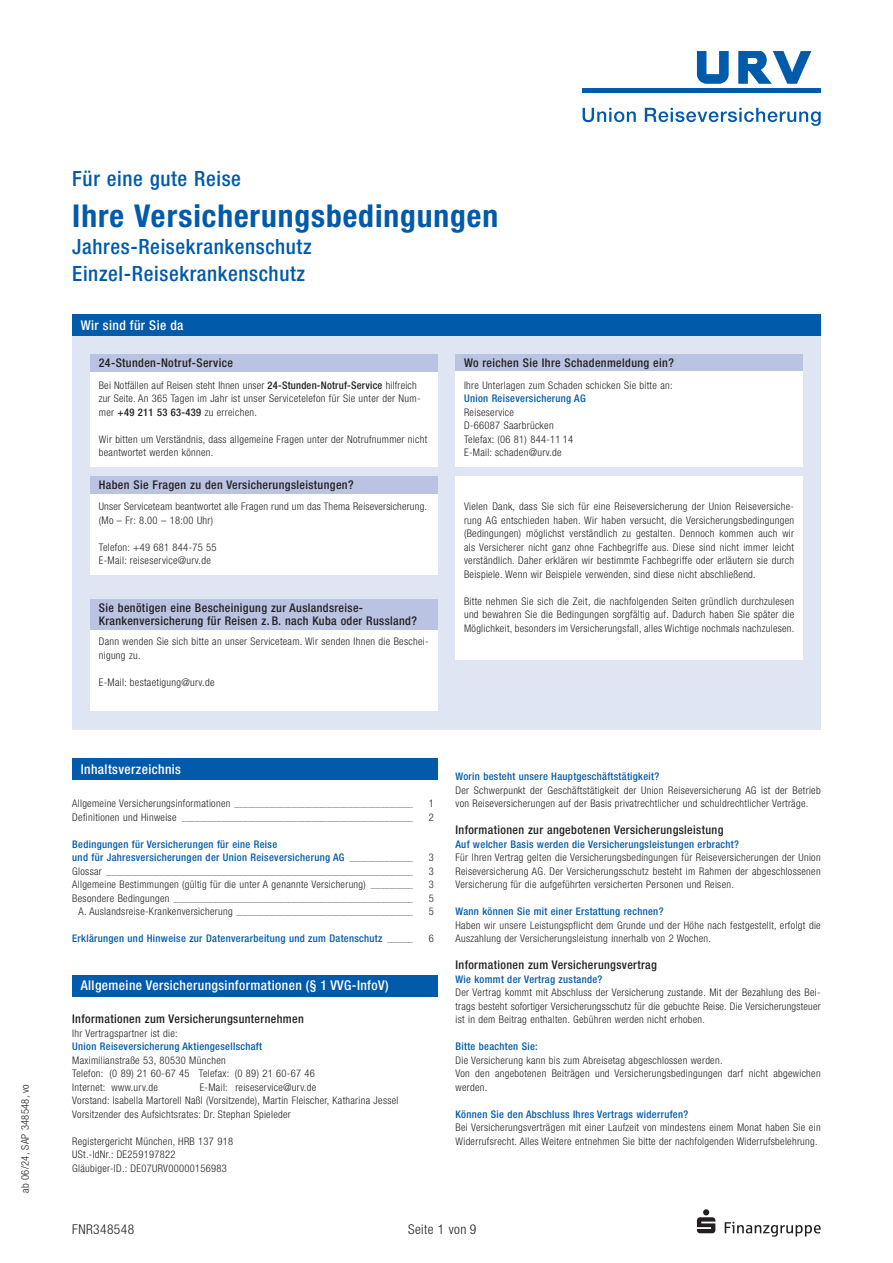
<style>
.page{position:relative;width:893px;height:1263px;background:#fff}
.page>*{position:absolute;margin:0;border:0;box-sizing:border-box;transform-origin:0 0}
.t1{font:700 condensed 31.5px "Helvetica Neue LT Pro";letter-spacing:.03em;color:#015aaa}
.t2{font:500 condensed 21px/27px "Helvetica Neue LT Pro";letter-spacing:.03em;color:#015aaa}
.t3{font:500 condensed 13.5px "Helvetica Neue LT Pro";letter-spacing:.03em;color:#fff}
.t4{font:300 condensed 13.5px "Helvetica Neue LT Pro";letter-spacing:.03em;color:#231f20}
.t5{font:500 condensed 12px/13.5px "Helvetica Neue LT Pro";letter-spacing:.03em;color:#231f20}
.t6{font:300 condensed 10.5px/13.5px "Helvetica Neue LT Pro";letter-spacing:.03em;color:#231f20}
.t7{font:500 condensed 10.5px/13.5px "Helvetica Neue LT Pro";letter-spacing:.03em;color:#015aaa}
.t8{font:300 condensed 5.25px "Helvetica Neue LT Pro";color:#231f20}
.s1{font-weight:500}
.s2{font-size:10.5px}
.s3{font-weight:300;font-size:5.25px;color:#231f20}
.s4{font-size:5.25px}
</style>
<div class="page">
<div style="left:72px;top:759px;width:365px;height:21px;background:#015aaa"></div>
<div style="left:72px;top:975px;width:365px;height:21px;background:#015aaa"></div>
<svg style="left:697px;top:51px;width:32px;height:33px"></svg>
<svg style="left:738px;top:51px;width:73px;height:33px"></svg>
<div style="left:583px;top:88px;width:238px;height:5px;background:#015aaa"></div>
<svg style="left:583px;top:108px;width:53px;height:14px"></svg>
<svg style="left:645px;top:108px;width:176px;height:18px"></svg>
<svg style="left:697px;top:1209px;width:18px;height:24px"></svg>
<svg style="left:725px;top:1222px;width:96px;height:14px"></svg>
<div style="left:72px;top:336px;width:749px;height:393px;background:#e0e5f3"></div>
<div style="left:72px;top:315px;width:749px;height:21px;background:#015aaa"></div>
<div style="left:90px;top:372px;width:347px;height:95px;background:#fff"></div>
<div style="left:90px;top:355px;width:347px;height:17px;background:#bac4e2"></div>
<div style="left:455px;top:477px;width:348px;height:183px;background:#fff"></div>
<div style="left:90px;top:477px;width:347px;height:17px;background:#bac4e2"></div>
<div style="left:90px;top:494px;width:347px;height:80px;background:#fff"></div>
<div style="left:90px;top:630px;width:347px;height:81px;background:#fff"></div>
<div style="left:90px;top:599px;width:347px;height:30px;background:#bac4e2"></div>
<div style="left:456px;top:355px;width:347px;height:17px;background:#bac4e2"></div>
<div style="left:456px;top:372px;width:347px;height:95px;background:#fff"></div>
<p class="t6" style="left:18px;top:1193px;width:110px;rotate:-90deg">ab 06/24, SAP 348548, vo</p>
<h2 class="t2" style="left:72px;top:165px;width:170px">Für eine gute Reise</h2>
<h1 class="t1" style="left:72px;top:196px;width:427px">Ihre Versicherungsbedingungen</h1>
<h2 class="t2" style="left:72px;top:232px;width:241px">Jahres-Reisekrankenschutz<br>Einzel-Reisekrankenschutz</h2>
<p class="t3" style="left:81px;top:317px;width:104px">Wir sind für Sie da</p>
<p class="t5" style="left:99px;top:356px;width:136px">24-Stunden-Notruf-Service</p>
<p class="t6" style="left:99px;top:378px;width:323px">Bei Notfällen auf Reisen steht Ihnen unser <span class="s1">24-Stunden-Notruf-Service</span> hilfreich zur Seite. An 365 Tagen im Jahr ist unser Servicetelefon für Sie unter der Num&shy;mer <span class="s1">+49 211 53 63-439</span> zu erreichen.</p>
<p class="t6" style="left:99px;top:432px;width:330px">Wir bitten um Verständnis, dass allgemeine Fragen unter der Notrufnummer nicht beantwortet werden können.</p>
<p class="t5" style="left:99px;top:478px;width:256px">Haben Sie Fragen zu den Versicherungsleistungen?</p>
<p class="t6" style="left:99px;top:499px;width:330px">Unser Serviceteam beantwortet alle Fragen rund um das Thema Reiseversicherung. (Mo – Fr: 8.00 – 18:00 Uhr)</p>
<p class="t6" style="left:99px;top:540px;width:119px">Telefon: +49 681 844-75 55<br>E-Mail: reiseservice@urv.de</p>
<p class="t5" style="left:99px;top:600px;width:320px">Sie benötigen eine Bescheinigung zur Auslandsreise-<br>Krankenversicherung für Reisen z. B. nach Kuba oder Russland?</p>
<p class="t6" style="left:99px;top:634px;width:331px">Dann wenden Sie sich bitte an unser Serviceteam. Wir senden Ihnen die Beschei&shy;nigung zu.</p>
<p class="t6" style="left:99px;top:675px;width:117px">E-Mail: bestaetigung@urv.de</p>
<p class="t5" style="left:464px;top:356px;width:211px">Wo reichen Sie Ihre Schadenmeldung ein?</p>
<p class="t6" style="left:464px;top:378px;width:210px">Ihre Unterlagen zum Schaden schicken Sie bitte an:</p>
<p class="t7" style="left:464px;top:391px;width:123px">Union Reiseversicherung AG</p>
<p class="t6" style="left:464px;top:405px;width:111px">Reiseservice<br>D-66087 Saarbrücken<br>Telefax: (06 81) 844-11 14<br>E-Mail: schaden@urv.de</p>
<p class="t6" style="left:464px;top:499px;width:332px;text-align:justify">Vielen Dank, dass Sie sich für eine Reiseversicherung der Union Reiseversiche&shy;rung AG entschieden haben. Wir haben versucht, die Versicherungsbedingungen (Bedingungen) möglichst verständlich zu gestalten. Dennoch kommen auch wir als Versicherer nicht ganz ohne Fachbegriffe aus. Diese sind nicht immer leicht verständlich. Daher erklären wir bestimmte Fachbegriffe oder erläutern sie durch Beispiele. Wenn wir Beispiele verwenden, sind diese nicht abschließend.</p>
<p class="t6" style="left:464px;top:594px;width:332px;text-align:justify">Bitte nehmen Sie sich die Zeit, die nachfolgenden Seiten gründlich durchzulesen und bewahren Sie die Bedingungen sorgfältig auf. Dadurch haben Sie später die Möglichkeit, besonders im Versicherungsfall, alles Wichtige nochmals nachzulesen.</p>
<p class="t3" style="left:81px;top:761px;width:102px">Inhaltsverzeichnis</p>
<p class="t8" style="left:72px;top:802px;width:342px"><span class="s2">Allgemeine Versicherungsinformationen</span> _____________________________________________________________________________________</p>
<p class="t6" style="left:429px;top:796px;width:7px">1</p>
<p class="t8" style="left:72px;top:816px;width:342px"><span class="s2">Definitionen und Hinweise</span> ______________________________________________________________________________________________________________</p>
<p class="t6" style="left:429px;top:810px;width:7px">2</p>
<p class="t7" style="left:72px;top:837px;width:342px">Bedingungen für Versicherungen für eine Reise<br>und für Jahresversicherungen der Union Reiseversicherung AG <span class="s3">______________________________</span></p>
<p class="t6" style="left:429px;top:850px;width:7px">3</p>
<p class="t8" style="left:72px;top:870px;width:342px"><span class="s2">Glossar</span> __________________________________________________________________________________________________________________________________________________</p>
<p class="t6" style="left:429px;top:864px;width:7px">3</p>
<p class="t6" style="left:72px;top:877px;width:342px">Allgemeine Bestimmungen (gültig für die unter A genannte Versicherung) <span class="s4">____________________</span></p>
<p class="t6" style="left:429px;top:877px;width:7px">3</p>
<p class="t8" style="left:72px;top:897px;width:342px"><span class="s2">Besondere Bedingungen</span> __________________________________________________________________________________________________________________</p>
<p class="t6" style="left:429px;top:891px;width:7px">5</p>
<p class="t8" style="left:79px;top:910px;width:336px"><span class="s2">A. Auslandsreise-Krankenversicherung</span> ____________________________________________________________________________________</p>
<p class="t6" style="left:429px;top:904px;width:7px">5</p>
<p class="t7" style="left:72px;top:931px;width:342px">Erklärungen und Hinweise zur Datenverarbeitung und zum Datenschutz <span class="s3">____________</span></p>
<p class="t6" style="left:429px;top:931px;width:7px">6</p>
<p class="t3" style="left:81px;top:977px;width:309px">Allgemeine Versicherungsinformationen (§ 1 VVG-InfoV)</p>
<p class="t5" style="left:72px;top:1012px;width:233px">Informationen zum Versicherungsunternehmen</p>
<p class="t6" style="left:72px;top:1026px;width:107px">Ihr Vertragspartner ist die:</p>
<p class="t7" style="left:72px;top:1039px;width:191px">Union Reiseversicherung Aktiengesellschaft</p>
<p class="t6" style="left:72px;top:1053px;width:244px">Maximilianstraße 53, 80530 München<br>Telefon: (0 89) 21 60-67 45 Telefax: (0 89) 21 60-67 46<br>Internet: www.urv.de</p>
<p class="t6" style="left:72px;top:1080px;width:328px;text-indent:127px">E-Mail: reiseservice@urv.de<br>Vorstand: Isabella Martorell Naßl (Vorsitzende), Martin Fleischer, Katharina Jessel<br>Vorsitzender des Aufsichtsrates: Dr. Stephan Spieleder</p>
<p class="t6" style="left:72px;top:1134px;width:162px">Registergericht München, HRB 137 918<br>USt.-IdNr.: DE259197822<br>Gläubiger-ID.: DE07URV00000156983</p>
<p class="t7" style="left:455px;top:769px;width:205px">Worin besteht unsere Hauptgeschäftstätigkeit?</p>
<p class="t6" style="left:455px;top:783px;width:367px">Der Schwerpunkt der Geschäftstätigkeit der Union Reiseversicherung AG ist der Betrieb von Reiseversicherungen auf der Basis privatrechtlicher und schuldrechtlicher Verträge.</p>
<p class="t5" style="left:455px;top:823px;width:269px">Informationen zur angebotenen Versicherungsleistung</p>
<p class="t7" style="left:455px;top:837px;width:285px">Auf welcher Basis werden die Versicherungsleistungen erbracht?</p>
<p class="t6" style="left:455px;top:850px;width:367px;text-align:justify">Für Ihren Vertrag gelten die Versicherungsbedingungen für Reiseversicherungen der Union Reiseversicherung AG. Der Versicherungsschutz besteht im Rahmen der abgeschlossenen Versicherung für die aufgeführten versicherten Personen und Reisen.</p>
<p class="t7" style="left:455px;top:904px;width:209px">Wann können Sie mit einer Erstattung rechnen?</p>
<p class="t6" style="left:455px;top:918px;width:367px">Haben wir unsere Leistungspflicht dem Grunde und der Höhe nach festgestellt, erfolgt die<br>Auszahlung der Versicherungsleistung innerhalb von 2 Wochen.</p>
<p class="t5" style="left:455px;top:958px;width:203px">Informationen zum Versicherungsvertrag</p>
<p class="t7" style="left:455px;top:972px;width:148px">Wie kommt der Vertrag zustande?</p>
<p class="t6" style="left:455px;top:985px;width:367px;text-align:justify">Der Vertrag kommt mit Abschluss der Versicherung zustande. Mit der Bezahlung des Bei&shy;trags besteht sofortiger Versicherungsschutz für die gebuchte Reise. Die Versicherungsteuer ist in dem Beitrag enthalten. Gebühren werden nicht erhoben.</p>
<p class="t7" style="left:455px;top:1039px;width:84px">Bitte beachten Sie:</p>
<p class="t6" style="left:455px;top:1053px;width:367px">Die Versicherung kann bis zum Abreisetag abgeschlossen werden.<br>Von den angebotenen Beiträgen und Versicherungsbedingungen darf nicht abgewichen werden.</p>
<p class="t7" style="left:455px;top:1107px;width:234px">Können Sie den Abschluss Ihres Vertrags widerrufen?</p>
<p class="t6" style="left:455px;top:1120px;width:367px">Bei Versicherungsverträgen mit einer Laufzeit von mindestens einem Monat haben Sie ein<br>Widerrufsrecht. Alles Weitere entnehmen Sie bitte der nachfolgenden Widerrufsbelehrung.</p>
<p class="t4" style="left:72px;top:1221px;width:63px">FNR348548</p>
<p class="t4" style="left:408px;top:1221px;width:70px">Seite 1 von 9</p>
</div>
